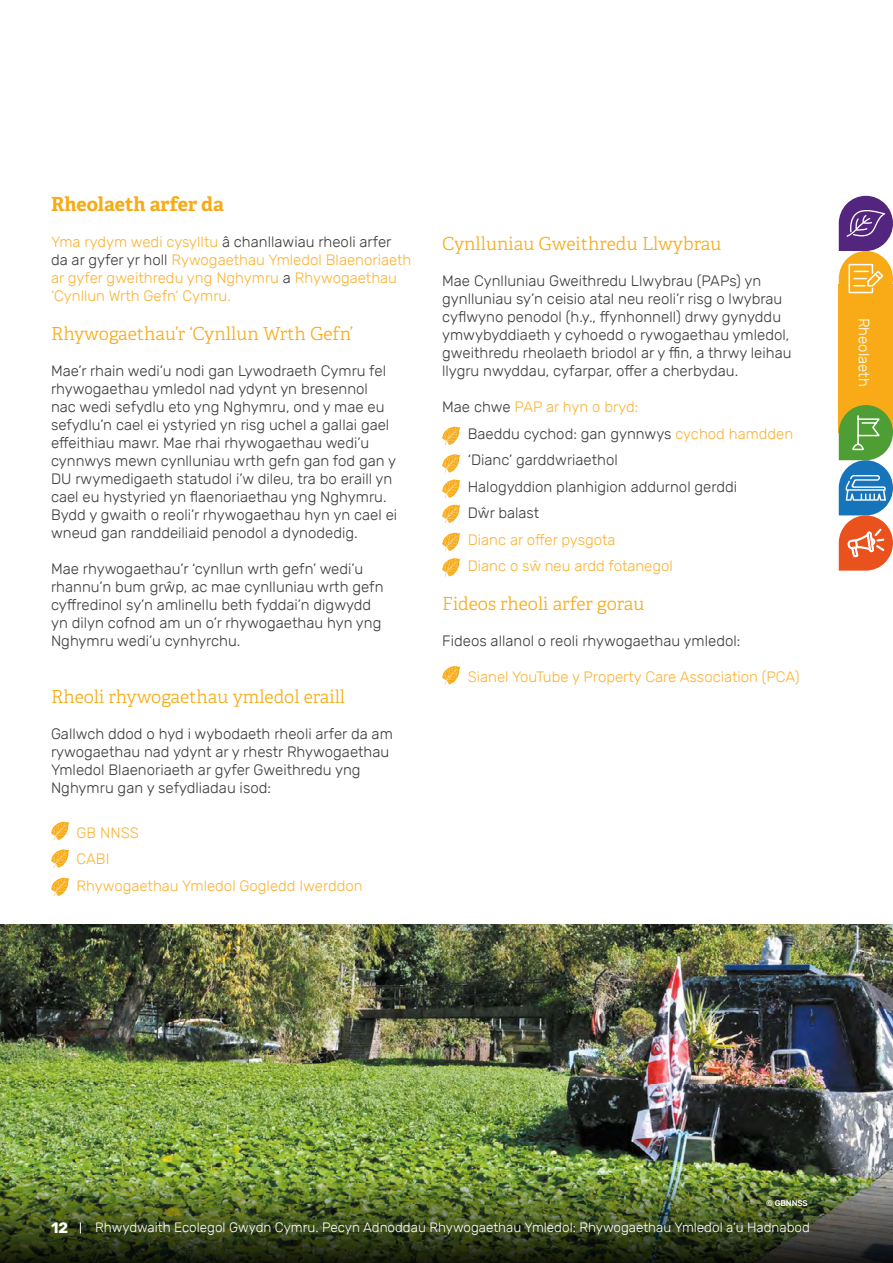
<style>
.page{position:relative;width:893px;height:1263px;background:#fff}
.page>*{position:absolute;margin:0;border:0;box-sizing:border-box;transform-origin:0 0}
.t1{font:700 19.5px "Adelle";color:#f8ab16}
.t2{font:300 18px "Adelle";color:#f8ab16}
.t3{font:300 15px/18px "Rubik";color:#3c3c3b}
.t4{font:300 15px/18px "Rubik";color:#fab437}
.t5{font:300 15px "Rubik";color:#fff}
.t6{font:700 15px "Rubik";color:#fff}
.t7{font:300 13.5px "Rubik";color:#fff}
.t8{font:500 8.25px "Rubik";letter-spacing:-.01em;color:#fff}
.s1{color:#3c3c3b}
.s2{color:#fab437}
</style>
<div class="page">
<svg style="left:51px;top:822px;width:19px;height:18px"></svg>
<svg style="left:51px;top:849px;width:19px;height:19px"></svg>
<svg style="left:51px;top:878px;width:19px;height:18px"></svg>
<svg style="left:442px;top:427px;width:19px;height:18px"></svg>
<svg style="left:442px;top:454px;width:19px;height:19px"></svg>
<svg style="left:442px;top:480px;width:19px;height:18px"></svg>
<svg style="left:442px;top:505px;width:19px;height:18px"></svg>
<svg style="left:442px;top:533px;width:19px;height:18px"></svg>
<svg style="left:442px;top:558px;width:19px;height:19px"></svg>
<svg style="left:442px;top:666px;width:19px;height:18px"></svg>
<img style="left:0;top:925px;width:893px;height:247px">
<img style="left:0;top:1172px;width:893px;height:91px">
<div style="left:839px;top:284px;width:54px;height:149px;background:#f8ab16"></div>
<svg style="left:839px;top:196px;width:54px;height:98px"></svg>
<svg style="left:839px;top:405px;width:54px;height:166px"></svg>
<p class="t1" style="left:51px;top:192px;width:174px">Rheolaeth arfer da</p>
<p class="t4" style="left:51px;top:233px;width:362px">Yma rydym wedi cysylltu <span class="s1">â chanllawiau rheoli arfer da ar gyfer yr holl</span> Rywogaethau Ymledol Blaenoriaeth ar gyfer gweithredu yng Nghymru <span class="s1">a</span> Rhywogaethau ‘Cynllun Wrth Gefn’ Cymru.</p>
<p class="t2" style="left:51px;top:323px;width:304px">Rhywogaethau’r ‘Cynllun Wrth Gefn’</p>
<p class="t3" style="left:51px;top:362px;width:348px">Mae’r rhain wedi’u nodi gan Lywodraeth Cymru fel rhywogaethau ymledol nad ydynt yn bresennol<br>nac wedi sefydlu eto yng Nghymru, ond y mae eu sefydlu’n cael ei ystyried yn risg uchel a gallai gael effeithiau mawr. Mae rhai rhywogaethau wedi’u cynnwys mewn cynlluniau wrth gefn gan fod gan y DU rwymedigaeth statudol i’w dileu, tra bo eraill yn cael eu hystyried yn flaenoriaethau yng Nghymru.<br>Bydd y gwaith o reoli’r rhywogaethau hyn yn cael ei wneud gan randdeiliaid penodol a dynodedig.</p>
<p class="t3" style="left:51px;top:560px;width:334px">Mae rhywogaethau’r ‘cynllun wrth gefn’ wedi’u rhannu’n bum grŵp, ac mae cynlluniau wrth gefn cyffredinol sy’n amlinellu beth fyddai’n digwydd yn dilyn cofnod am un o’r rhywogaethau hyn yng Nghymru wedi’u cynhyrchu.</p>
<p class="t2" style="left:51px;top:686px;width:296px">Rheoli rhywogaethau ymledol eraill</p>
<p class="t3" style="left:51px;top:725px;width:343px">Gallwch ddod o hyd i wybodaeth rheoli arfer da am rywogaethau nad ydynt ar y rhestr Rhywogaethau Ymledol Blaenoriaeth ar gyfer Gweithredu yng Nghymru gan y sefydliadau isod:</p>
<p class="t4" style="left:77px;top:824px;width:64px">GB NNSS</p>
<p class="t4" style="left:77px;top:850px;width:34px">CABI</p>
<p class="t4" style="left:77px;top:877px;width:288px">Rhywogaethau Ymledol Gogledd Iwerddon</p>
<p class="t2" style="left:442px;top:233px;width:281px">Cynlluniau Gweithredu Llwybrau</p>
<p class="t3" style="left:442px;top:272px;width:351px">Mae Cynlluniau Gweithredu Llwybrau (PAPs) yn gynlluniau sy’n ceisio atal neu reoli’r risg o lwybrau cyflwyno penodol (h.y., ffynhonnell) drwy gynyddu ymwybyddiaeth y cyhoedd o rywogaethau ymledol, gweithredu rheolaeth briodol ar y ffin, a thrwy leihau llygru nwyddau, cyfarpar, offer a cherbydau.</p>
<p class="t4" style="left:442px;top:398px;width:198px"><span class="s1">Mae chwe</span> PAP ar hyn o bryd:</p>
<p class="t3" style="left:468px;top:425px;width:327px">Baeddu cychod: gan gynnwys <span class="s2">cychod hamdden</span></p>
<p class="t3" style="left:468px;top:451px;width:152px">‘Dianc’ garddwriaethol</p>
<p class="t3" style="left:468px;top:478px;width:271px">Halogyddion planhigion addurnol gerddi</p>
<p class="t3" style="left:468px;top:504px;width:73px">Dŵr balast</p>
<p class="t4" style="left:468px;top:531px;width:149px">Dianc ar offer pysgota</p>
<p class="t4" style="left:468px;top:557px;width:207px">Dianc o sŵ neu ardd fotanegol</p>
<p class="t2" style="left:442px;top:593px;width:204px">Fideos rheoli arfer gorau</p>
<p class="t3" style="left:442px;top:632px;width:300px">Fideos allanol o reoli rhywogaethau ymledol:</p>
<p class="t4" style="left:468px;top:668px;width:333px">Sianel YouTube y Property Care Association (PCA)</p>
<p class="t5" style="left:872px;top:318px;width:70px;rotate:90deg">Rheolaeth</p>
<p class="t8" style="left:766px;top:1198px;width:43px">© GBNNSS</p>
<p class="t6" style="left:51px;top:1219px;width:19px">12</p>
<p class="t7" style="left:95px;top:1220px;width:716px">Rhwydwaith Ecolegol Gwydn Cymru. Pecyn Adnoddau Rhywogaethau Ymledol: Rhywogaethau Ymledol a’u Hadnabod</p>
</div>
